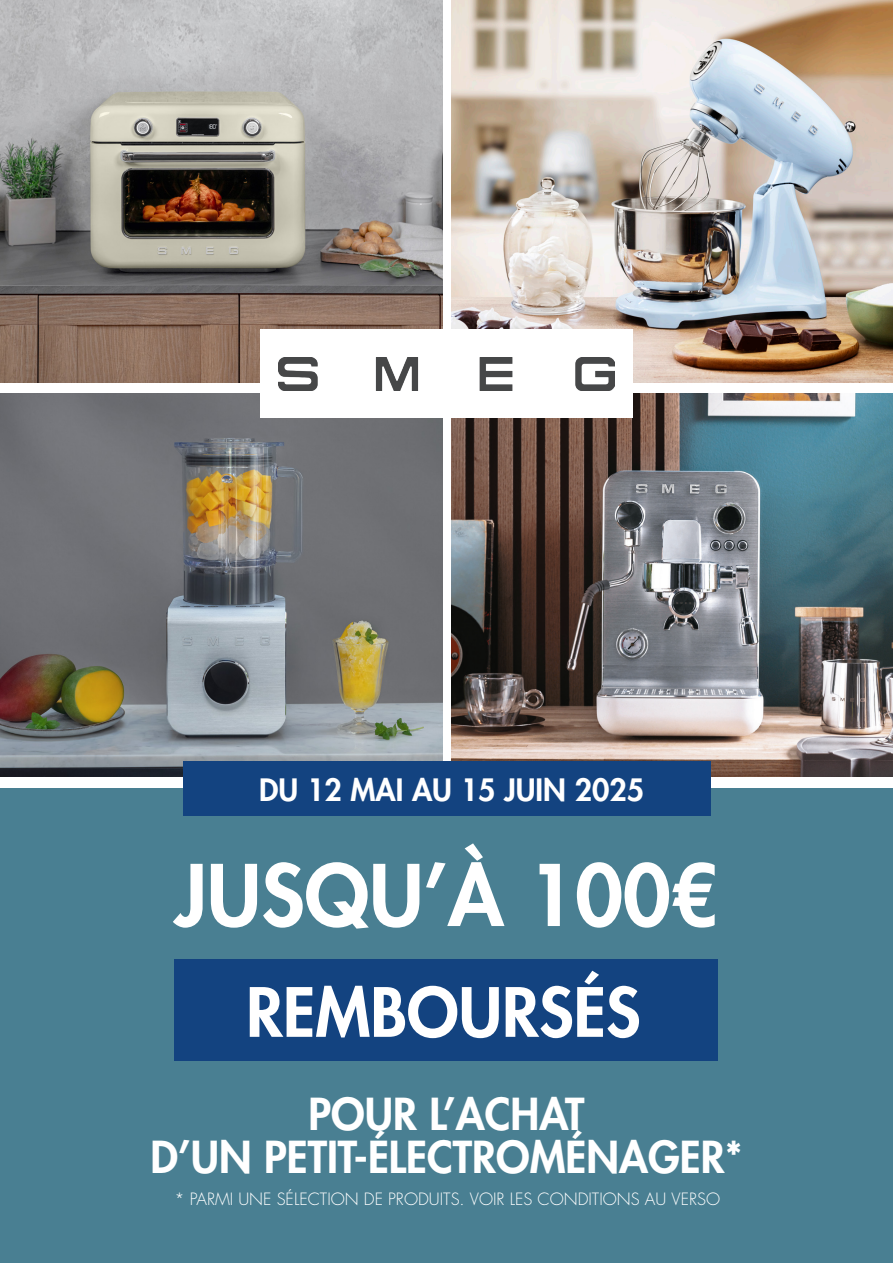
<style>
.page{position:relative;width:893px;height:1263px;background:#fff}
.page>*{position:absolute;margin:0;border:0;box-sizing:border-box;transform-origin:0 0}
.t1{font:800 82.5px "Futura Std";color:#fff}
.t2{font:800 66px "Futura Std";color:#fff}
.t3{font:800 42.9px "Futura Std";color:#fff}
.t4{font:800 30px "Futura Std";color:#fff}
.t5{font:300 16.5px "Futura Std";color:#fff}
</style>
<div class="page">
<div style="left:0;top:789px;width:893px;height:474px;background:#497f92"></div>
<img style="left:0;top:0;width:442px;height:383px">
<img style="left:0;top:393px;width:442px;height:383px">
<img style="left:452px;top:0;width:441px;height:383px">
<img style="left:452px;top:393px;width:441px;height:383px">
<div style="left:260px;top:330px;width:373px;height:88px;background:#fff"></div>
<div style="left:183px;top:761px;width:527px;height:55px;background:#134380"></div>
<img style="left:278px;top:357px;width:337px;height:33px">
<div style="left:175px;top:960px;width:543px;height:101px;background:#134380"></div>
<p class="t4" style="left:259px;top:771px;width:386px">DU 12 MAI AU 15 JUIN 2025</p>
<p class="t1" style="left:175px;top:843px;width:545px">JUSQU’À 100€</p>
<p class="t2" style="left:246px;top:971px;width:396px">REMBOURSÉS</p>
<p class="t3" style="left:308px;top:1087px;width:277px">POUR L’ACHAT</p>
<p class="t3" style="left:150px;top:1129px;width:594px">D’UN PETIT-ÉLECTROMÉNAGER*</p>
<p class="t5" style="left:175px;top:1189px;width:547px">* PARMI UNE SÉLECTION DE PRODUITS. VOIR LES CONDITIONS AU VERSO</p>
</div>
